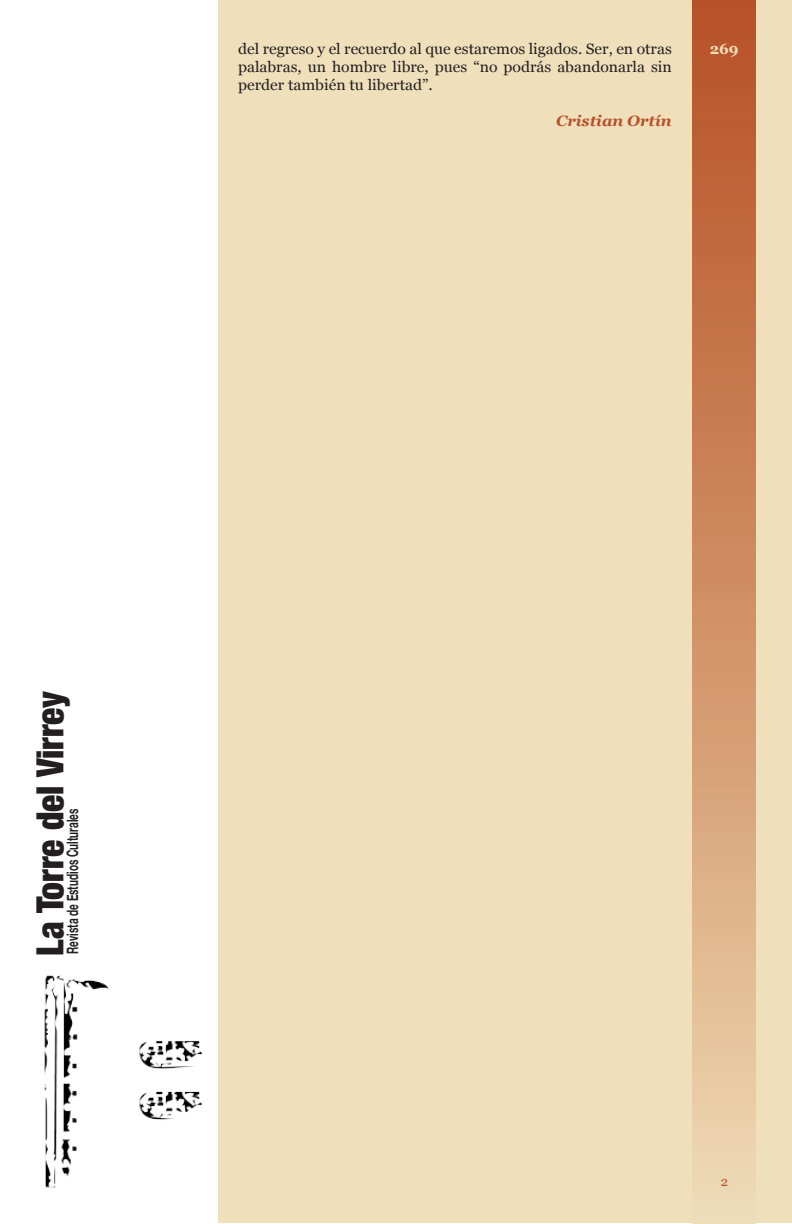
<style>
.page{position:relative;width:792px;height:1224px;background:#fff}
.page>*{position:absolute;margin:0;border:0;box-sizing:border-box;transform-origin:0 0}
.t1{font:900 condensed 37.5px "Helvetica Neue";color:#231f20;scale:.95 1}
.t2{font:700 15.8px "Helvetica Neue";color:#231f20;scale:.63 1}
.t3{font:15px/18px "Georgia";color:#231f20;scale:1.05 1}
.t4{font:italic 700 15px "Georgia";color:#b75129;scale:1.05 1}
.t5{font:700 15px "Georgia";color:#efdfbb}
</style>
<div class="page">
<div style="left:218px;top:0;width:574px;height:1224px;background:#efdfbb"></div>
<div style="left:693px;top:0;width:63px;height:1224px;background:linear-gradient(to bottom,#b54d22,#eed9b1)"></div>
<img style="left:44px;top:975px;width:159px;height:213px">
<p class="t3" style="left:238px;top:40px;width:415px">del regreso y el recuerdo al que estaremos ligados. Ser, en otras</p>
<p class="t5" style="left:710px;top:40px;width:30px">269</p>
<p class="t3" style="left:238px;top:58px;width:415px">palabras, un hombre libre, pues “no podrás abandonarla sin perder también tu libertad”.</p>
<p class="t4" style="left:556px;top:112px;width:112px">Cristian Ortín</p>
<p class="t1" style="left:27px;top:956px;width:280px;rotate:-90deg">La Torre del Virrey</p>
<p class="t2" style="left:63px;top:954px;width:232px;rotate:-90deg">Revista de Estudios Culturales</p>
</div>
